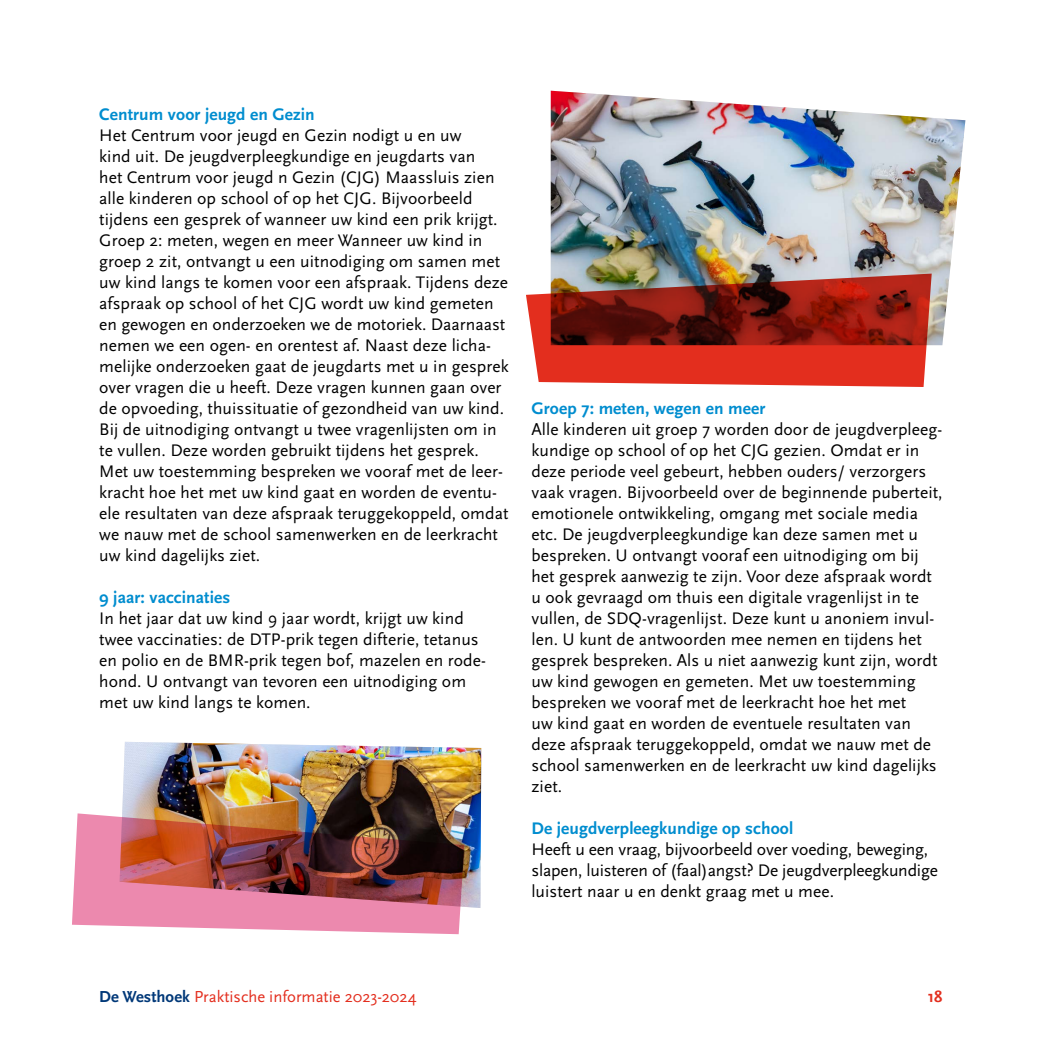
<style>
.page{position:relative;width:1042px;height:1042px;background:#fff}
.page>*{position:absolute;margin:0;border:0;box-sizing:border-box;transform-origin:0 0}
.t1{font:17.5px/21px "Scala Sans Pro";letter-spacing:.005em;color:#000}
.t2{font:700 17.5px "Scala Sans Pro";letter-spacing:.005em;color:#008dcf}
.t3{font:16.62px "Scala Sans Pro";color:#e32e1e}
.t4{font:700 16.62px "Scala Sans Pro";color:#e32e1e}
.s1{font-weight:700;color:#003878}
</style>
<div class="page">
<img style="left:551px;top:91px;width:414px;height:254px">
<svg style="left:526px;top:274px;width:405px;height:113px;background:#a83528"></svg>
<img style="left:122px;top:742px;width:359px;height:166px">
<img style="left:72px;top:813px;width:392px;height:121px">
<p class="t2" style="left:99px;top:104px;width:217px">Centrum voor jeugd en Gezin</p>
<p class="t1" style="left:99px;top:125px;width:411px">Het Centrum voor jeugd en Gezin nodigt u en uw<br>kind uit. De jeugdverpleegkundige en jeugdarts van<br>het Centrum voor jeugd n Gezin (CJG) Maassluis zien alle kinderen op school of op het CJG. Bijvoorbeeld tijdens een gesprek of wanneer uw kind een prik krijgt.<br>Groep 2: meten, wegen en meer Wanneer uw kind in groep 2 zit, ontvangt u een uitnodiging om samen met uw kind langs te komen voor een afspraak. Tijdens deze afspraak op school of het CJG wordt uw kind gemeten en gewogen en onderzoeken we de motoriek. Daarnaast nemen we een ogen- en orentest af. Naast deze licha&shy;melijke onderzoeken gaat de jeugdarts met u in gesprek over vragen die u heeft. Deze vragen kunnen gaan over de opvoeding, thuissituatie of gezondheid van uw kind.<br>Bij de uitnodiging ontvangt u twee vragenlijsten om in te vullen. Deze worden gebruikt tijdens het gesprek.<br>Met uw toestemming bespreken we vooraf met de leer&shy;kracht hoe het met uw kind gaat en worden de eventu&shy;ele resultaten van deze afspraak teruggekoppeld, omdat we nauw met de school samenwerken en de leerkracht uw kind dagelijks ziet.</p>
<p class="t2" style="left:99px;top:587px;width:133px">9 jaar: vaccinaties</p>
<p class="t1" style="left:99px;top:608px;width:388px">In het jaar dat uw kind 9 jaar wordt, krijgt uw kind twee vaccinaties: de DTP-prik tegen difterie, tetanus en polio en de BMR-prik tegen bof, mazelen en rode&shy;hond. U ontvangt van tevoren een uitnodiging om met uw kind langs te komen.</p>
<p class="t2" style="left:531px;top:398px;width:235px">Groep 7: meten, wegen en meer</p>
<p class="t1" style="left:531px;top:419px;width:413px">Alle kinderen uit groep 7 worden door de jeugdverpleeg&shy;kundige op school of op het CJG gezien. Omdat er in deze periode veel gebeurt, hebben ouders/ verzorgers vaak vragen. Bijvoorbeeld over de beginnende puberteit, emotionele ontwikkeling, omgang met sociale media etc. De jeugdverpleegkundige kan deze samen met u bespreken. U ontvangt vooraf een uitnodiging om bij het gesprek aanwezig te zijn. Voor deze afspraak wordt u ook gevraagd om thuis een digitale vragenlijst in te vullen, de SDQ-vragenlijst. Deze kunt u anoniem invul&shy;len. U kunt de antwoorden mee nemen en tijdens het gesprek bespreken. Als u niet aanwezig kunt zijn, wordt uw kind gewogen en gemeten. Met uw toestemming bespreken we vooraf met de leerkracht hoe het met<br>uw kind gaat en worden de eventuele resultaten van deze afspraak teruggekoppeld, omdat we nauw met de school samenwerken en de leerkracht uw kind dagelijks ziet.</p>
<p class="t2" style="left:531px;top:818px;width:263px">De jeugdverpleegkundige op school</p>
<p class="t1" style="left:531px;top:839px;width:408px">Heeft u een vraag, bijvoorbeeld over voeding, beweging, slapen, luisteren of (faal)angst? De jeugdverpleegkundige luistert naar u en denkt graag met u mee.</p>
<p class="t3" style="left:99px;top:987px;width:319px"><span class="s1">De Westhoek</span> Praktische informatie 2023-2024</p>
<p class="t4" style="left:928px;top:987px;width:16px">18</p>
</div>
